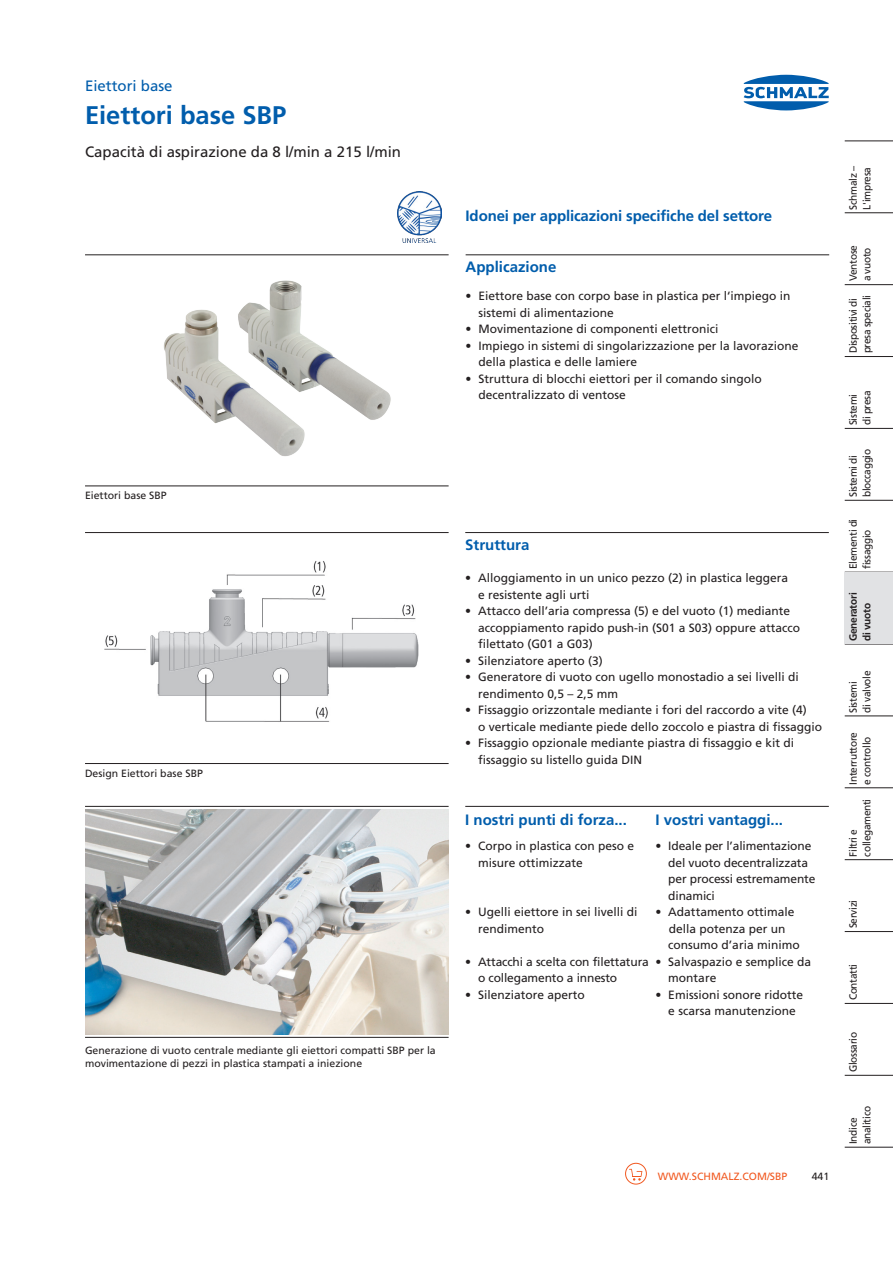
<style>
.page{position:relative;width:893px;height:1263px;background:#fff}
.page>*{position:absolute;margin:0;border:0;box-sizing:border-box;transform-origin:0 0}
.Produkt-Beschreibung{font:700 25.5px "Frutiger LT";color:#015dac}
.Produkt-Beschreibung-2{font:700 15px "Frutiger LT";color:#015dac}
.Produkt-Beschreibung-3{font:15px "Frutiger LT";color:#231f20}
.Produkt-Beschreibung-4{font:15px "Frutiger LT";color:#015dac}
.Produkt-Beschreibung-5{font:12px/16.5px "Frutiger LT";color:#231f20}
.Global-Taben-inaktiv{font:10.5px "Frutiger LT";letter-spacing:-.03em;color:#231f20;scale:.96 1}
.Produkt-Bilduntersch{font:10.5px/13.5px "Frutiger LT";color:#231f20}
.Global-URL{font:10.5px "Frutiger LT";color:#f15921}
.Global-Taben-aktiv{font:700 10.5px "Frutiger LT";letter-spacing:-.03em;color:#231f20;scale:.96 1}
.Global-Pagina-R{font:10.5px "Frutiger LT";color:#231f20}
</style>
<div class="page">
<svg style="left:744px;top:75px;width:85px;height:35px"></svg>
<hr style="left:845px;top:141px;width:48px;height:1px;background:#231f20">
<hr style="left:845px;top:212px;width:48px;height:1px;background:#231f20">
<hr style="left:845px;top:284px;width:48px;height:1px;background:#231f20">
<hr style="left:845px;top:356px;width:48px;height:1px;background:#231f20">
<hr style="left:845px;top:428px;width:48px;height:1px;background:#231f20">
<hr style="left:845px;top:500px;width:48px;height:1px;background:#231f20">
<hr style="left:845px;top:644px;width:48px;height:1px;background:#231f20">
<hr style="left:845px;top:716px;width:48px;height:1px;background:#231f20">
<hr style="left:845px;top:787px;width:48px;height:1px;background:#231f20">
<hr style="left:845px;top:859px;width:48px;height:1px;background:#231f20">
<hr style="left:845px;top:931px;width:48px;height:1px;background:#231f20">
<hr style="left:845px;top:1003px;width:48px;height:1px;background:#231f20">
<hr style="left:845px;top:1075px;width:48px;height:1px;background:#231f20">
<hr style="left:845px;top:1147px;width:48px;height:1px;background:#231f20">
<div style="left:845px;top:572px;width:48px;height:72px;background:#e1e2e4"></div>
<img style="left:398px;top:191px;width:44px;height:52px">
<hr style="left:85px;top:255px;width:364px;height:1px;background:#231f20">
<hr style="left:85px;top:486px;width:364px;height:1px;background:#231f20">
<hr style="left:466px;top:255px;width:363px;height:1px;background:#231f20">
<img style="left:164px;top:280px;width:227px;height:176px">
<hr style="left:85px;top:532px;width:364px;height:1px;background:#231f20">
<hr style="left:85px;top:763px;width:364px;height:1px;background:#231f20">
<img style="left:104px;top:561px;width:315px;height:161px">
<hr style="left:465px;top:532px;width:364px;height:1px;background:#231f20">
<hr style="left:85px;top:806px;width:364px;height:1px;background:#231f20">
<hr style="left:85px;top:1037px;width:364px;height:1px;background:#231f20">
<img style="left:85px;top:809px;width:364px;height:226px">
<hr style="left:465px;top:806px;width:364px;height:1px;background:#231f20">
<svg style="left:629px;top:1169px;width:13px;height:11px"></svg>
<div style="left:625px;top:1163px;width:22px;height:21px;border:1px solid #f15921;border-radius:50%"></div>
<p class="Produkt-Beschreibung-4" style="left:85px;top:77px;width:89px">Eiettori base</p>
<p class="Produkt-Beschreibung" style="left:85px;top:100px;width:203px">Eiettori base SBP</p>
<p class="Produkt-Beschreibung-3" style="left:85px;top:143px;width:317px">Capacità di aspirazione da 8 l/min a 215 l/min</p>
<p class="Produkt-Bilduntersch" style="left:85px;top:489px;width:83px">Eiettori base SBP</p>
<p class="Produkt-Bilduntersch" style="left:85px;top:767px;width:119px">Design Eiettori base SBP</p>
<p class="Produkt-Bilduntersch" style="left:85px;top:1043px;width:352px">Generazione di vuoto centrale mediante gli eiettori compatti SBP per la movimentazione di pezzi in plastica stampati a iniezione</p>
<p class="Produkt-Beschreibung-2" style="left:466px;top:207px;width:308px">Idonei per applicazioni specifiche del settore</p>
<p class="Produkt-Beschreibung-2" style="left:466px;top:258px;width:92px">Applicazione</p>
<p class="Produkt-Beschreibung-5" style="left:478px;top:288px;width:314px;text-indent:-13px">• Eiettore base con corpo base in plastica per l‘impiego in sistemi di alimentazione</p>
<p class="Produkt-Beschreibung-5" style="left:466px;top:321px;width:254px">• Movimentazione di componenti elettronici</p>
<p class="Produkt-Beschreibung-5" style="left:478px;top:337px;width:322px;text-indent:-13px">• Impiego in sistemi di singolarizzazione per la lavorazione della plastica e delle lamiere</p>
<p class="Produkt-Beschreibung-5" style="left:478px;top:370px;width:285px;text-indent:-13px">• Struttura di blocchi eiettori per il comando singolo decentralizzato di ventose</p>
<p class="Produkt-Beschreibung-2" style="left:465px;top:536px;width:66px">Struttura</p>
<p class="Produkt-Beschreibung-5" style="left:478px;top:570px;width:312px;text-indent:-13px">• Alloggiamento in un unico pezzo (2) in plastica leggera e resistente agli urti</p>
<p class="Produkt-Beschreibung-5" style="left:478px;top:603px;width:324px;text-indent:-13px">• Attacco dell’aria compressa (5) e del vuoto (1) mediante accoppiamento rapido push-in (S01 a S03) oppure attacco filettato (G01 a G03)</p>
<p class="Produkt-Beschreibung-5" style="left:465px;top:652px;width:139px">• Silenziatore aperto (3)</p>
<p class="Produkt-Beschreibung-5" style="left:478px;top:669px;width:322px;text-indent:-13px">• Generatore di vuoto con ugello monostadio a sei livelli di rendimento 0,5 – 2,5 mm</p>
<p class="Produkt-Beschreibung-5" style="left:478px;top:702px;width:346px;text-indent:-13px">• Fissaggio orizzontale mediante i fori del raccordo a vite (4)<br>o verticale mediante piede dello zoccolo e piastra di fissaggio</p>
<p class="Produkt-Beschreibung-5" style="left:478px;top:735px;width:318px;text-indent:-13px">• Fissaggio opzionale mediante piastra di fissaggio e kit di fissaggio su listello guida DIN</p>
<p class="Produkt-Beschreibung-2" style="left:465px;top:811px;width:163px">I nostri punti di forza...</p>
<p class="Produkt-Beschreibung-2" style="left:656px;top:811px;width:129px">I vostri vantaggi...</p>
<p class="Produkt-Beschreibung-5" style="left:478px;top:838px;width:158px;text-indent:-13px">• Corpo in plastica con peso e misure ottimizzate</p>
<p class="Produkt-Beschreibung-5" style="left:668px;top:838px;width:149px;text-indent:-13px">• Ideale per l’alimentazione del vuoto decentralizzata per processi estremamente dinamici</p>
<p class="Produkt-Beschreibung-5" style="left:478px;top:904px;width:161px;text-indent:-13px">• Ugelli eiettore in sei livelli di rendimento</p>
<p class="Produkt-Beschreibung-5" style="left:656px;top:904px;width:140px">• Adattamento ottimale</p>
<p class="Produkt-Beschreibung-5" style="left:668px;top:920px;width:133px">della potenza per un consumo d’aria minimo</p>
<p class="Produkt-Beschreibung-5" style="left:478px;top:953px;width:172px;text-indent:-13px">• Attacchi a scelta con filettatura o collegamento a innesto</p>
<p class="Produkt-Beschreibung-5" style="left:668px;top:953px;width:144px;text-indent:-13px">• Salvaspazio e semplice da montare</p>
<p class="Produkt-Beschreibung-5" style="left:465px;top:986px;width:121px">• Silenziatore aperto</p>
<p class="Produkt-Beschreibung-5" style="left:656px;top:986px;width:149px;text-align:center">• Emissioni sonore ridotte e scarsa manutenzione</p>
<p class="Global-URL" style="left:658px;top:1170px;width:131px">WWW.SCHMALZ.COM/SBP</p>
<p class="Global-Pagina-R" style="left:812px;top:1170px;width:19px">441</p>
<p class="Global-Taben-inaktiv" style="left:847px;top:210px;width:47px;rotate:-90deg">Schmalz –</p>
<p class="Global-Taben-inaktiv" style="left:860px;top:210px;width:46px;rotate:-90deg">L'impresa</p>
<p class="Global-Taben-inaktiv" style="left:847px;top:281px;width:39px;rotate:-90deg">Ventose</p>
<p class="Global-Taben-inaktiv" style="left:860px;top:281px;width:37px;rotate:-90deg">a vuoto</p>
<p class="Global-Taben-inaktiv" style="left:847px;top:353px;width:59px;rotate:-90deg">Dispositivi di</p>
<p class="Global-Taben-inaktiv" style="left:860px;top:353px;width:62px;rotate:-90deg">presa speciali</p>
<p class="Global-Taben-inaktiv" style="left:847px;top:425px;width:34px;rotate:-90deg">Sistemi</p>
<p class="Global-Taben-inaktiv" style="left:860px;top:425px;width:38px;rotate:-90deg">di presa</p>
<p class="Global-Taben-inaktiv" style="left:847px;top:497px;width:45px;rotate:-90deg">Sistemi di</p>
<p class="Global-Taben-inaktiv" style="left:860px;top:497px;width:52px;rotate:-90deg">bloccaggio</p>
<p class="Global-Taben-inaktiv" style="left:847px;top:569px;width:54px;rotate:-90deg">Elementi di</p>
<p class="Global-Taben-inaktiv" style="left:860px;top:569px;width:42px;rotate:-90deg">fissaggio</p>
<p class="Global-Taben-aktiv" style="left:847px;top:641px;width:52px;rotate:-90deg">Generatori</p>
<p class="Global-Taben-aktiv" style="left:860px;top:641px;width:41px;rotate:-90deg">di vuoto</p>
<p class="Global-Taben-inaktiv" style="left:847px;top:713px;width:34px;rotate:-90deg">Sistemi</p>
<p class="Global-Taben-inaktiv" style="left:860px;top:713px;width:45px;rotate:-90deg">di valvole</p>
<p class="Global-Taben-inaktiv" style="left:847px;top:785px;width:56px;rotate:-90deg">Interruttore</p>
<p class="Global-Taben-inaktiv" style="left:860px;top:785px;width:51px;rotate:-90deg">e controllo</p>
<p class="Global-Taben-inaktiv" style="left:860px;top:856px;width:62px;rotate:-90deg">collegamenti</p>
<p class="Global-Taben-inaktiv" style="left:847px;top:856px;width:30px;rotate:-90deg">Filtri e</p>
<p class="Global-Taben-inaktiv" style="left:847px;top:928px;width:31px;rotate:-90deg">Servizi</p>
<p class="Global-Taben-inaktiv" style="left:847px;top:1000px;width:40px;rotate:-90deg">Contatti</p>
<p class="Global-Taben-inaktiv" style="left:847px;top:1072px;width:43px;rotate:-90deg">Glossario</p>
<p class="Global-Taben-inaktiv" style="left:847px;top:1144px;width:29px;rotate:-90deg">Indice</p>
<p class="Global-Taben-inaktiv" style="left:860px;top:1144px;width:41px;rotate:-90deg">analitico</p>
</div>
